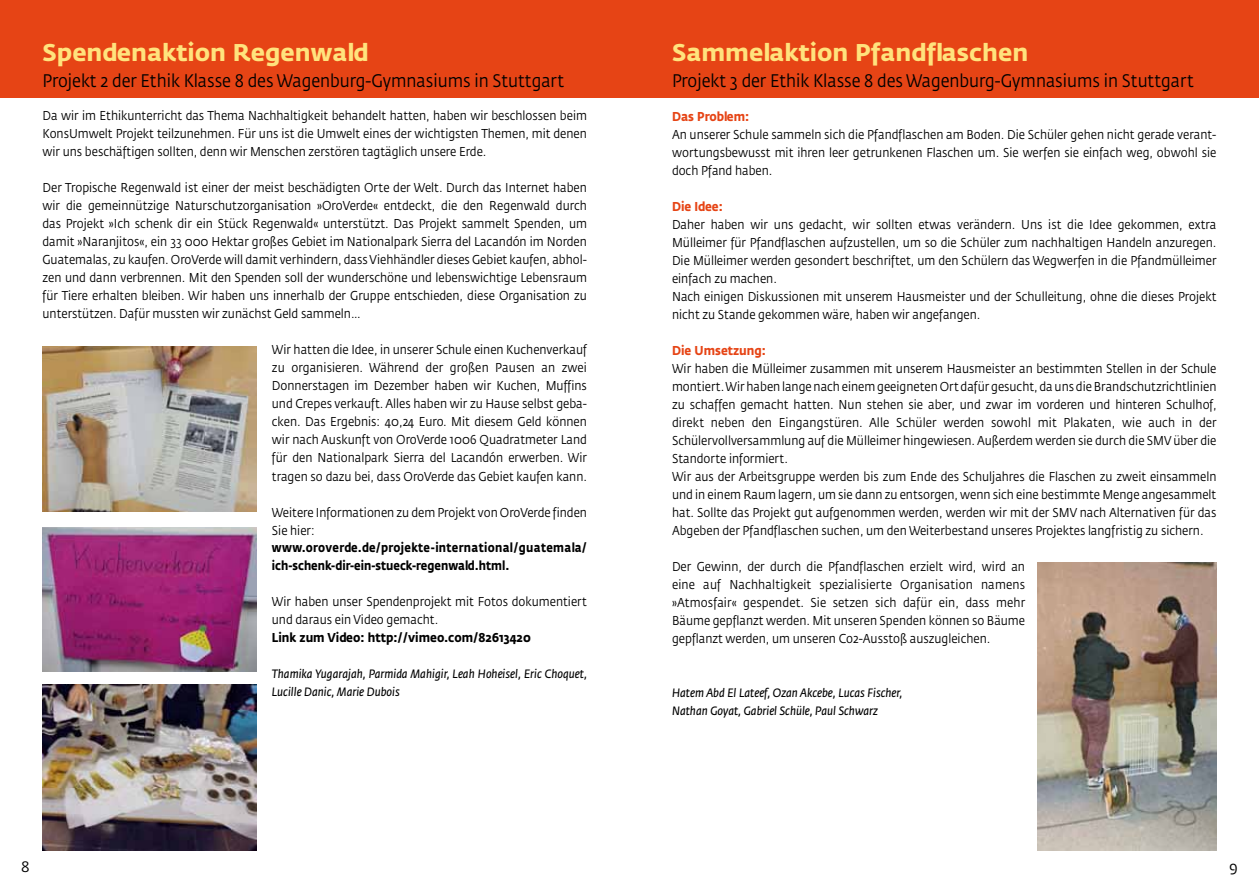
<style>
.page{position:relative;width:1259px;height:893px;background:#fff}
.page>*{position:absolute;margin:0;border:0;box-sizing:border-box;transform-origin:0 0}
.t1{font:700 24px "Fedra Sans Pro";color:#ffe37d}
.t2{font:18px "Fedra Sans Pro";color:#000;scale:.9 1}
.t3{font:15px "Fedra Sans Pro";color:#000}
.t4{font:12.75px/18px "Fedra Sans Pro";color:#000;text-align:justify;scale:.9 1}
.t5{font:700 12.75px/18px "Fedra Sans Pro";color:#000;scale:.86 1}
.t6{font:700 12.75px "Fedra Sans Pro";color:#000;scale:.9 1}
.t7{font:700 12.75px "Fedra Sans Pro";color:#e64415;scale:.9 1}
.t8{font:italic 12px/18px "Fedra Sans Pro";color:#000;scale:.9 1}
</style>
<div class="page">
<div style="left:0;top:0;width:1259px;height:98px;background:#e64415"></div>
<img style="left:1037px;top:563px;width:179px;height:287px">
<img style="left:43px;top:346px;width:214px;height:166px">
<img style="left:43px;top:685px;width:214px;height:165px">
<img style="left:43px;top:527px;width:214px;height:144px">
<h1 class="t1" style="left:43px;top:38px;width:328px">Spendenaktion Regenwald</h1>
<h2 class="t2" style="left:43px;top:70px;width:581px">Projekt 2 der Ethik Klasse 8 des Wagenburg-Gymnasiums in Stuttgart</h2>
<p class="t4" style="left:43px;top:107px;width:606px">Da wir im Ethikunterricht das Thema Nachhaltigkeit behandelt hatten, haben wir beschlossen beim KonsUmwelt Projekt teilzunehmen. Für uns ist die Umwelt eines der wichtigsten Themen, mit denen wir uns beschäftigen sollten, denn wir Menschen zerstören tagtäglich unsere Erde.</p>
<p class="t4" style="left:43px;top:179px;width:606px">Der Tropische Regenwald ist einer der meist beschädigten Orte der Welt. Durch das Internet haben wir die gemeinnützige Naturschutzorganisation »OroVerde« entdeckt, die den Regenwald durch das Projekt »Ich schenk dir ein Stück Regenwald« unterstützt. Das Projekt sammelt Spenden, um damit »Naranjitos«, ein 33 000 Hektar großes Gebiet im Nationalpark Sierra del Lacandón im Norden Guatemalas, zu kaufen. OroVerde will damit verhindern, dass Viehhändler dieses Gebiet kaufen, abhol&shy;zen und dann verbrennen. Mit den Spenden soll der wunderschöne und lebenswichtige Lebensraum für Tiere erhalten bleiben. Wir haben uns innerhalb der Gruppe entschieden, diese Organisation zu unterstützen. Dafür mussten wir zunächst Geld sammeln…</p>
<p class="t4" style="left:272px;top:341px;width:352px">Wir hatten die Idee, in unserer Schule einen Kuchenverkauf zu organisieren. Während der großen Pausen an zwei Donnerstagen im Dezember haben wir Kuchen, Muffins und Crepes verkauft. Alles haben wir zu Hause selbst geba&shy;cken. Das Ergebnis: 40,24 Euro. Mit diesem Geld können wir nach Auskunft von OroVerde 1006 Quadratmeter Land für den Nationalpark Sierra del Lacandón erwerben. Wir tragen so dazu bei, dass OroVerde das Gebiet kaufen kann.</p>
<p class="t4" style="left:272px;top:503px;width:351px">Weitere Informationen zu dem Projekt von OroVerde finden<br>Sie hier:</p>
<p class="t5" style="left:272px;top:539px;width:368px">www.oroverde.de/projekte-international/guatemala/ ich-schenk-dir-ein-stueck-regenwald.html.</p>
<p class="t4" style="left:272px;top:593px;width:351px">Wir haben unser Spendenprojekt mit Fotos dokumentiert und daraus ein Video gemacht.</p>
<p class="t6" style="left:272px;top:630px;width:289px">Link zum Video: http://vimeo.com/82613420</p>
<p class="t8" style="left:272px;top:665px;width:352px">Thamika Yugarajah, Parmida Mahigir, Leah Hoheisel, Eric Choquet,<br>Lucille Danic, Marie Dubois</p>
<h1 class="t1" style="left:672px;top:38px;width:358px">Sammelaktion Pfandflaschen</h1>
<h2 class="t2" style="left:672px;top:70px;width:581px">Projekt 3 der Ethik Klasse 8 des Wagenburg-Gymnasiums in Stuttgart</h2>
<p class="t7" style="left:672px;top:109px;width:87px">Das Problem:</p>
<p class="t4" style="left:672px;top:126px;width:606px">An unserer Schule sammeln sich die Pfandflaschen am Boden. Die Schüler gehen nicht gerade verant&shy;wortungsbewusst mit ihren leer getrunkenen Flaschen um. Sie werfen sie einfach weg, obwohl sie doch Pfand haben.</p>
<p class="t7" style="left:672px;top:199px;width:58px">Die Idee:</p>
<p class="t4" style="left:672px;top:216px;width:606px;text-align:left">Daher haben wir uns gedacht, wir sollten etwas verändern. Uns ist die Idee gekommen, extra Mülleimer für Pfandflaschen aufzustellen, um so die Schüler zum nachhaltigen Handeln anzuregen.<br>Die Mülleimer werden gesondert beschriftet, um den Schülern das Wegwerfen in die Pfandmülleimer einfach zu machen.<br>Nach einigen Diskussionen mit unserem Hausmeister und der Schulleitung, ohne die dieses Projekt nicht zu Stande gekommen wäre, haben wir angefangen.</p>
<p class="t7" style="left:672px;top:343px;width:106px">Die Umsetzung:</p>
<p class="t4" style="left:672px;top:360px;width:606px;text-align:left">Wir haben die Mülleimer zusammen mit unserem Hausmeister an bestimmten Stellen in der Schule montiert. Wir haben lange nach einem geeigneten Ort dafür gesucht, da uns die Brandschutzrichtlinien zu schaffen gemacht hatten. Nun stehen sie aber, und zwar im vorderen und hinteren Schulhof, direkt neben den Eingangstüren. Alle Schüler werden sowohl mit Plakaten, wie auch in der Schülervollversammlung auf die Mülleimer hingewiesen. Außerdem werden sie durch die SMV über die Standorte informiert.<br>Wir aus der Arbeitsgruppe werden bis zum Ende des Schuljahres die Flaschen zu zweit einsammeln und in einem Raum lagern, um sie dann zu entsorgen, wenn sich eine bestimmte Menge angesammelt hat. Sollte das Projekt gut aufgenommen werden, werden wir mit der SMV nach Alternativen für das Abgeben der Pfandflaschen suchen, um den Weiterbestand unseres Projektes langfristig zu sichern.</p>
<p class="t4" style="left:672px;top:558px;width:394px">Der Gewinn, der durch die Pfandflaschen erzielt wird, wird an eine auf Nachhaltigkeit spezialisierte Organisation namens »Atmosfair« gespendet. Sie setzen sich dafür ein, dass mehr Bäume gepflanzt werden. Mit unseren Spenden können so Bäume gepflanzt werden, um unseren Co2-Ausstoß auszugleichen.</p>
<p class="t8" style="left:672px;top:684px;width:258px">Hatem Abd El Lateef, Ozan Akcebe, Lucas Fischer,<br>Nathan Goyat, Gabriel Schüle, Paul Schwarz</p>
<p class="t3" style="left:21px;top:857px;width:10px">8</p>
<p class="t3" style="left:1229px;top:857px;width:10px">9</p>
</div>
